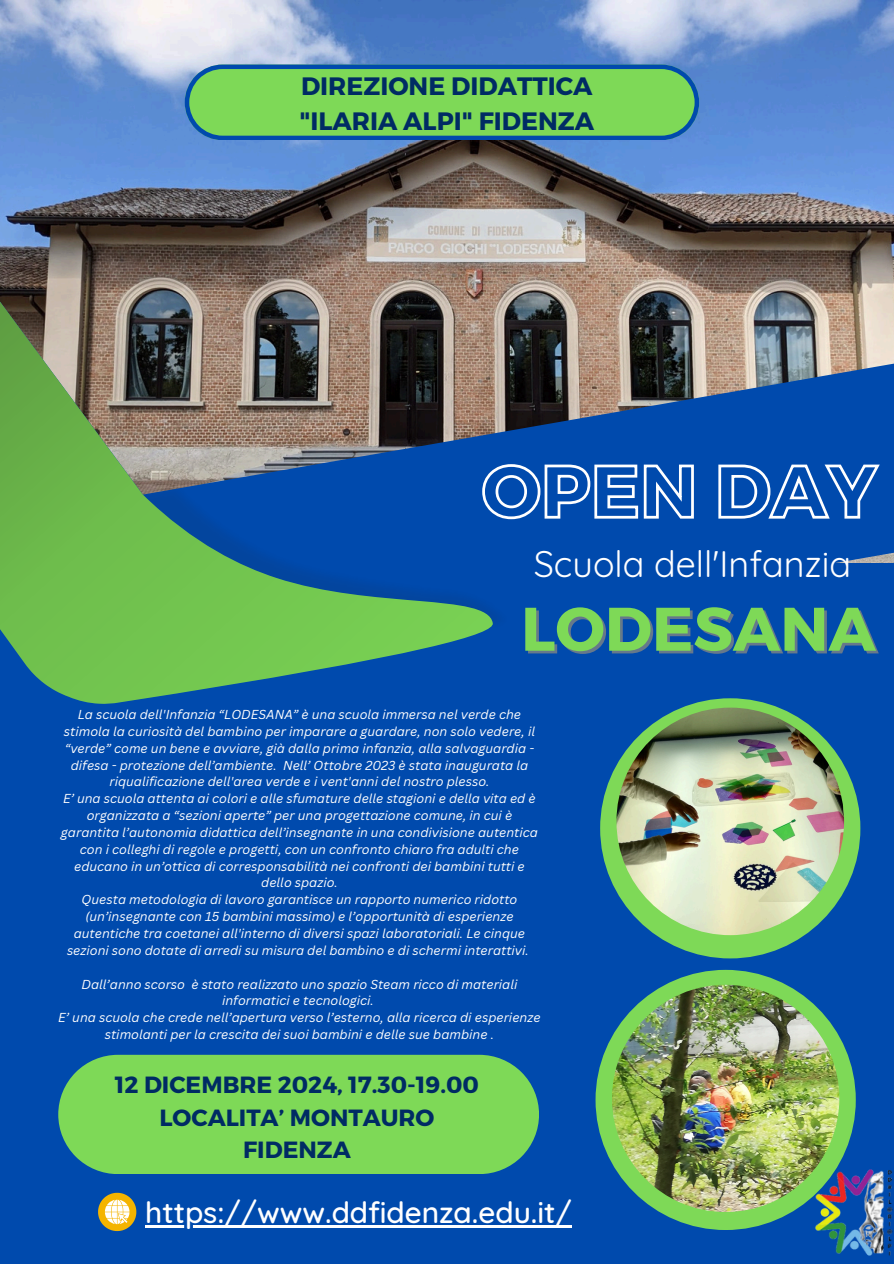
<style>
.page{position:relative;width:894px;height:1264px;background:#fff}
.page>*{position:absolute;margin:0;border:0;box-sizing:border-box;transform-origin:0 0}
.t1{font:700 61.35px "Montserrat";color:#7ed957}
.t2{font:36px "Quicksand";color:#fff}
.t3{font:500 29.7px "Quicksand";color:#fff}
.t4{font:700 25.05px/35.1px "Montserrat";color:#002b64}
.t5{font:700 23.4px/32.7px "Montserrat";color:#002b64;text-align:center}
.t6{font:italic 12.6px/16.8px "Canva Sans";color:#fff;text-align:center}
</style>
<div class="page">
<div style="left:0;top:0;width:893px;height:1263px;background:#004aad"></div>
<img style="left:0;top:0;width:893px;height:29px">
<img style="left:524px;top:29px;width:369px;height:703px">
<img style="left:524px;top:391px;width:60px;height:341px">
<img style="left:0;top:29px;width:524px;height:675px">
<div style="left:600px;top:698px;width:260px;height:260px;background:#7ed957;border-radius:50%"></div>
<img style="left:616px;top:707px;width:227px;height:228px;border-radius:50%">
<div style="left:595px;top:969px;width:260px;height:260px;background:#7ed957;border-radius:50%"></div>
<img style="left:611px;top:984px;width:228px;height:227px;border-radius:50%">
<div style="left:58px;top:1054px;width:480px;height:120px;background:#7ed957"></div>
<svg style="left:98px;top:1192px;width:38px;height:38px"></svg>
<img style="left:804px;top:1156px;width:89px;height:100px">
<svg style="left:480px;top:463px;width:401px;height:57px"></svg>
<hr style="left:145px;top:1225px;width:426px;height:2px;background:#fff">
<svg style="left:185px;top:65px;width:514px;height:75px"></svg>
<p class="t4" style="left:299px;top:67px;width:296px">DIREZIONE DIDATTICA "ILARIA ALPI" FIDENZA</p>
<h5 class="t2" style="left:533px;top:540px;width:319px">Scuola dell'Infanzia</h5>
<h3 class="t1" style="left:521px;top:589px;width:356px">LODESANA</h3>
<p class="t6" style="left:64px;top:705px;width:472px">La scuola dell'Infanzia “LODESANA” è una scuola immersa nel verde che stimola la curiosità del bambino per imparare a guardare, non solo vedere, il “verde” come un bene e avviare, già dalla prima infanzia, alla salvaguardia - difesa - protezione dell’ambiente. Nell’ Ottobre 2023 è stata inaugurata la riqualificazione dell'area verde e i vent'anni del nostro plesso.</p>
<p class="t6" style="left:61px;top:790px;width:478px">E’ una scuola attenta ai colori e alle sfumature delle stagioni e della vita ed è organizzata a “sezioni aperte” per una progettazione comune, in cui è garantita l’autonomia didattica dell’insegnante in una condivisione autentica con i colleghi di regole e progetti, con un confronto chiaro fra adulti che educano in un’ottica di corresponsabilità nei confronti dei bambini tutti e dello spazio.</p>
<p class="t6" style="left:67px;top:891px;width:463px">Questa metodologia di lavoro garantisce un rapporto numerico ridotto (un’insegnante con 15 bambini massimo) e l’opportunità di esperienze autentiche tra coetanei all'interno di diversi spazi laboratoriali. Le cinque sezioni sono dotate di arredi su misura del bambino e di schermi interattivi.</p>
<p class="t6" style="left:81px;top:975px;width:437px">Dall’anno scorso è stato realizzato uno spazio Steam ricco di materiali informatici e tecnologici.</p>
<p class="t6" style="left:58px;top:1008px;width:483px">E’ una scuola che crede nell’apertura verso l’esterno, alla ricerca di esperienze stimolanti per la crescita dei suoi bambini e delle sue bambine .</p>
<p class="t5" style="left:115px;top:1067px;width:365px">12 DICEMBRE 2024, 17.30-19.00<br>LOCALITA’ MONTAURO<br>FIDENZA</p>
<p class="t3" style="left:145px;top:1193px;width:428px">https://www.ddfidenza.edu.it/</p>
</div>
